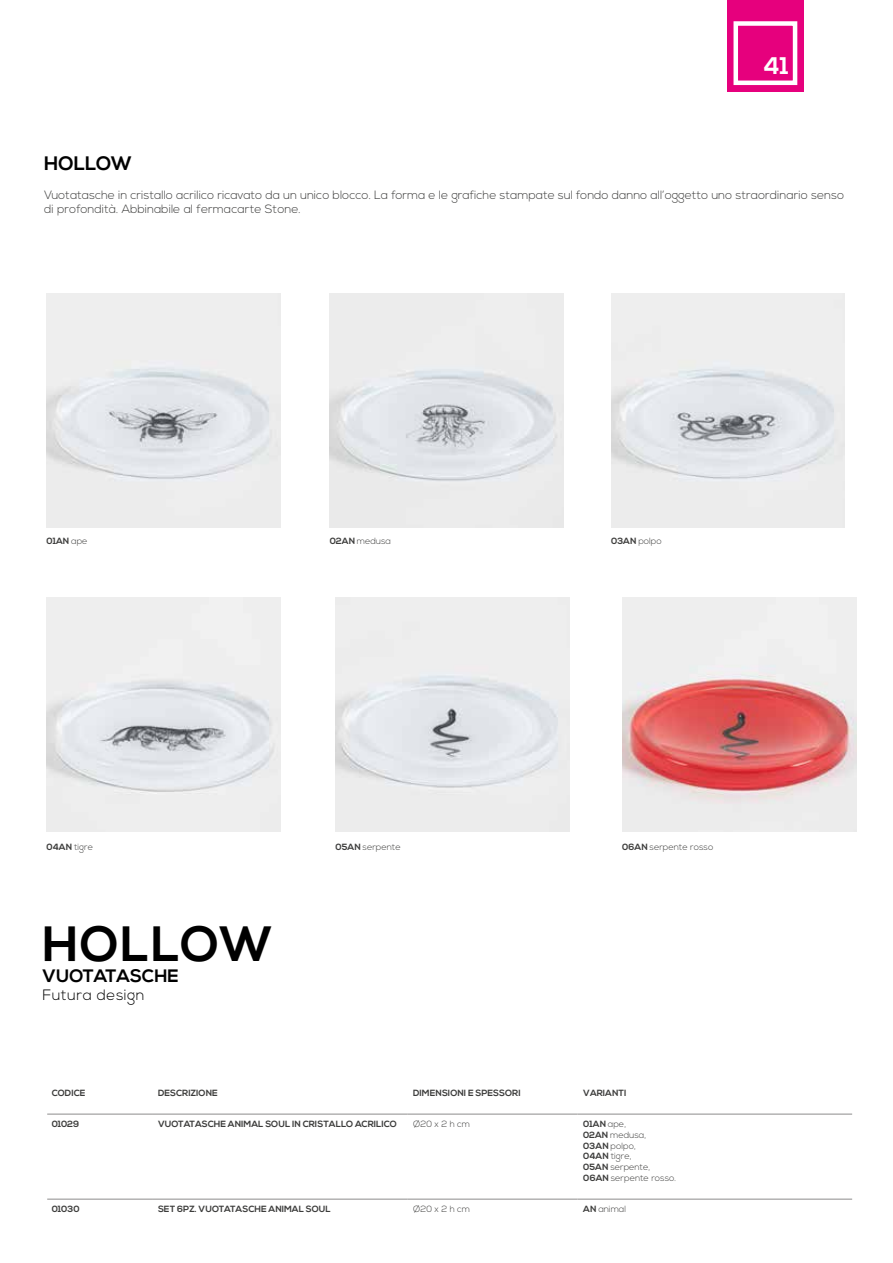
<style>
.page{position:relative;width:893px;height:1263px;background:#fff}
.page>*{position:absolute;margin:0;border:0;box-sizing:border-box;transform-origin:0 0}
.t1{font:700 49.5px "Nexa";letter-spacing:.03em;color:#000}
.t2{font:700 24px "Nexa";color:#fff}
.t3{font:700 19.5px "Nexa";color:#000}
.t4{font:700 18px "Nexa";color:#000}
.t5{font:300 15px "Nexa";letter-spacing:.03em;color:#000}
.t6{font:300 12px/14.4px "Nexa";color:#3c3c3b}
.t7{font:300 9px/10.8px "Nexa";color:#3c3c3b}
.t8{font:700 9px "Nexa";color:#3c3c3b}
.s1{font-weight:300}
.s2{font-weight:700}
</style>
<div class="page">
<div style="left:727px;top:0;width:77px;height:92px;background:#e6007d"></div>
<div style="left:733px;top:21px;width:64px;height:64px;border:4px solid #fff"></div>
<img style="left:47px;top:598px;width:233px;height:233px">
<img style="left:622px;top:598px;width:234px;height:233px">
<img style="left:330px;top:293px;width:234px;height:234px">
<img style="left:47px;top:293px;width:233px;height:234px">
<img style="left:335px;top:598px;width:234px;height:233px">
<img style="left:611px;top:293px;width:234px;height:234px">
<hr style="left:47px;top:1113px;width:105px;height:2px;background:#b3b2b2">
<hr style="left:152px;top:1113px;width:255px;height:2px;background:#b3b2b2">
<hr style="left:407px;top:1113px;width:170px;height:2px;background:#b3b2b2">
<hr style="left:577px;top:1113px;width:275px;height:2px;background:#b3b2b2">
<hr style="left:47px;top:1198px;width:105px;height:2px;background:#b3b2b2">
<hr style="left:152px;top:1198px;width:255px;height:2px;background:#b3b2b2">
<hr style="left:407px;top:1198px;width:170px;height:2px;background:#b3b2b2">
<hr style="left:577px;top:1198px;width:275px;height:2px;background:#b3b2b2">
<h2 class="t2" style="left:763px;top:52px;width:27px">41</h2>
<h3 class="t3" style="left:44px;top:152px;width:89px">HOLLOW</h3>
<p class="t6" style="left:44px;top:188px;width:801px">Vuotatasche in cristallo acrilico ricavato da un unico blocco. La forma e le grafiche stampate sul fondo danno all’oggetto uno straordinario senso di profondità. Abbinabile al fermacarte Stone.</p>
<p class="t8" style="left:47px;top:536px;width:43px">01AN <span class="s1">ape</span></p>
<p class="t7" style="left:330px;top:536px;width:63px"><span class="s2">02AN</span> medusa</p>
<p class="t7" style="left:47px;top:842px;width:48px"><span class="s2">04AN</span> tigre</p>
<h1 class="t1" style="left:43px;top:915px;width:232px">HOLLOW</h1>
<h3 class="t4" style="left:43px;top:966px;width:138px">VUOTATASCHE</h3>
<p class="t5" style="left:43px;top:986px;width:103px">Futura design</p>
<p class="t7" style="left:335px;top:842px;width:67px"><span class="s2">05AN</span> serpente</p>
<p class="t7" style="left:611px;top:536px;width:52px"><span class="s2">03AN</span> polpo</p>
<p class="t7" style="left:622px;top:842px;width:93px"><span class="s2">06AN</span> serpente rosso</p>
<p class="t8" style="left:52px;top:1088px;width:35px">CODICE</p>
<p class="t8" style="left:158px;top:1088px;width:61px">DESCRIZIONE</p>
<p class="t8" style="left:413px;top:1088px;width:109px">DIMENSIONI E SPESSORI</p>
<p class="t8" style="left:583px;top:1088px;width:45px">VARIANTI</p>
<p class="t8" style="left:52px;top:1118px;width:29px">01029</p>
<p class="t8" style="left:158px;top:1118px;width:240px">VUOTATASCHE ANIMAL SOUL IN CRISTALLO ACRILICO</p>
<p class="t7" style="left:413px;top:1119px;width:58px">Ø20 x 2 h cm</p>
<p class="t7" style="left:583px;top:1119px;width:95px"><span class="s2">01AN</span> ape,<br><span class="s2">02AN</span> medusa,<br><span class="s2">03AN</span> polpo,<br><span class="s2">04AN</span> tigre,<br><span class="s2">05AN</span> serpente,<br><span class="s2">06AN</span> serpente rosso.</p>
<p class="t8" style="left:52px;top:1204px;width:30px">01030</p>
<p class="t8" style="left:158px;top:1204px;width:174px">SET 6PZ. VUOTATASCHE ANIMAL SOUL</p>
<p class="t7" style="left:413px;top:1204px;width:58px">Ø20 x 2 h cm</p>
<p class="t7" style="left:583px;top:1204px;width:44px"><span class="s2">AN</span> animal</p>
</div>
